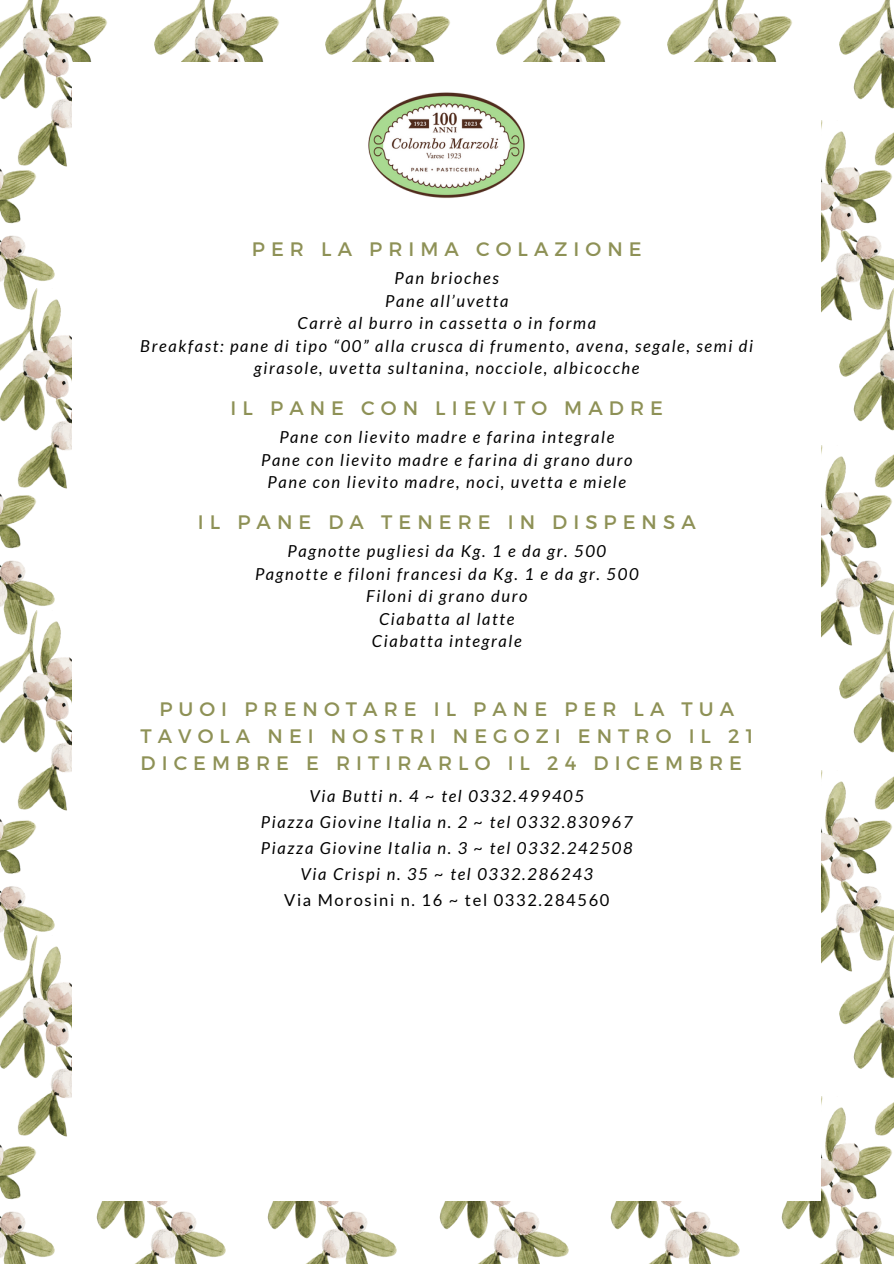
<style>
.page{position:relative;width:894px;height:1264px;background:#fff}
.page>*{position:absolute;margin:0;border:0;box-sizing:border-box;transform-origin:0 0}
.t1{font:19.5px/27px "Montserrat";letter-spacing:.31em;color:#8e9156;text-align:center}
.t2{font:italic 16.5px/22.5px "Lato";letter-spacing:.1em;color:#000;text-align:center}
.t3{font:16.5px "Lato";letter-spacing:.1em;color:#000}
</style>
<div class="page">
<img style="left:839px;top:0;width:54px;height:109px">
<img style="left:821px;top:120px;width:72px;height:193px">
<img style="left:839px;top:288px;width:54px;height:143px">
<img style="left:821px;top:445px;width:72px;height:193px">
<img style="left:839px;top:610px;width:54px;height:143px">
<img style="left:821px;top:771px;width:72px;height:193px">
<img style="left:839px;top:935px;width:54px;height:143px">
<img style="left:781px;top:1096px;width:112px;height:167px">
<img style="left:667px;top:0;width:125px;height:62px">
<img style="left:610px;top:1201px;width:129px;height:62px">
<img style="left:496px;top:0;width:125px;height:62px">
<img style="left:439px;top:1201px;width:129px;height:62px">
<img style="left:325px;top:0;width:125px;height:62px">
<img style="left:267px;top:1201px;width:130px;height:62px">
<img style="left:154px;top:0;width:125px;height:62px">
<img style="left:96px;top:1201px;width:129px;height:62px">
<img style="left:0;top:0;width:107px;height:167px">
<img style="left:0;top:120px;width:54px;height:168px">
<img style="left:0;top:288px;width:72px;height:200px">
<img style="left:0;top:445px;width:54px;height:165px">
<img style="left:0;top:610px;width:72px;height:200px">
<img style="left:0;top:771px;width:54px;height:164px">
<img style="left:0;top:935px;width:72px;height:201px">
<img style="left:0;top:1096px;width:54px;height:167px">
<div style="left:73px;top:62px;width:747px;height:1138px;background:#fff"></div>
<img style="left:368px;top:92px;width:157px;height:106px">
<p class="t1" style="left:252px;top:234px;width:391px">PER LA PRIMA COLAZIONE</p>
<p class="t2" style="left:394px;top:267px;width:106px">Pan brioches</p>
<p class="t2" style="left:385px;top:289px;width:125px">Pane all’uvetta</p>
<p class="t2" style="left:297px;top:312px;width:300px">Carrè al burro in cassetta o in forma</p>
<p class="t2" style="left:140px;top:334px;width:614px">Breakfast: pane di tipo “00” alla crusca di frumento, avena, segale, semi di girasole, uvetta sultanina, nocciole, albicocche</p>
<p class="t1" style="left:230px;top:393px;width:433px">IL PANE CON LIEVITO MADRE</p>
<p class="t2" style="left:279px;top:425px;width:336px">Pane con lievito madre e farina integrale</p>
<p class="t2" style="left:261px;top:448px;width:373px">Pane con lievito madre e farina di grano duro</p>
<p class="t2" style="left:267px;top:470px;width:360px">Pane con lievito madre, noci, uvetta e miele</p>
<p class="t1" style="left:198px;top:507px;width:499px">IL PANE DA TENERE IN DISPENSA</p>
<p class="t2" style="left:287px;top:539px;width:320px">Pagnotte pugliesi da Kg. 1 e da gr. 500</p>
<p class="t2" style="left:255px;top:562px;width:385px">Pagnotte e filoni francesi da Kg. 1 e da gr. 500</p>
<p class="t2" style="left:366px;top:584px;width:163px">Filoni di grano duro</p>
<p class="t2" style="left:379px;top:607px;width:137px">Ciabatta al latte</p>
<p class="t2" style="left:372px;top:629px;width:151px">Ciabatta integrale</p>
<p class="t1" style="left:140px;top:694px;width:614px">PUOI PRENOTARE IL PANE PER LA TUA<br>TAVOLA NEI NOSTRI NEGOZI ENTRO IL 21<br>DICEMBRE E RITIRARLO IL 24 DICEMBRE</p>
<p class="t2" style="left:309px;top:784px;width:276px">Via Butti n. 4 ~ tel 0332.499405</p>
<p class="t2" style="left:261px;top:810px;width:373px">Piazza Giovine Italia n. 2 ~ tel 0332.830967</p>
<p class="t2" style="left:261px;top:836px;width:373px">Piazza Giovine Italia n. 3 ~ tel 0332.242508</p>
<p class="t2" style="left:300px;top:862px;width:294px">Via Crispi n. 35 ~ tel 0332.286243</p>
<p class="t3" style="left:284px;top:889px;width:327px">Via Morosini n. 16 ~ tel 0332.284560</p>
</div>
